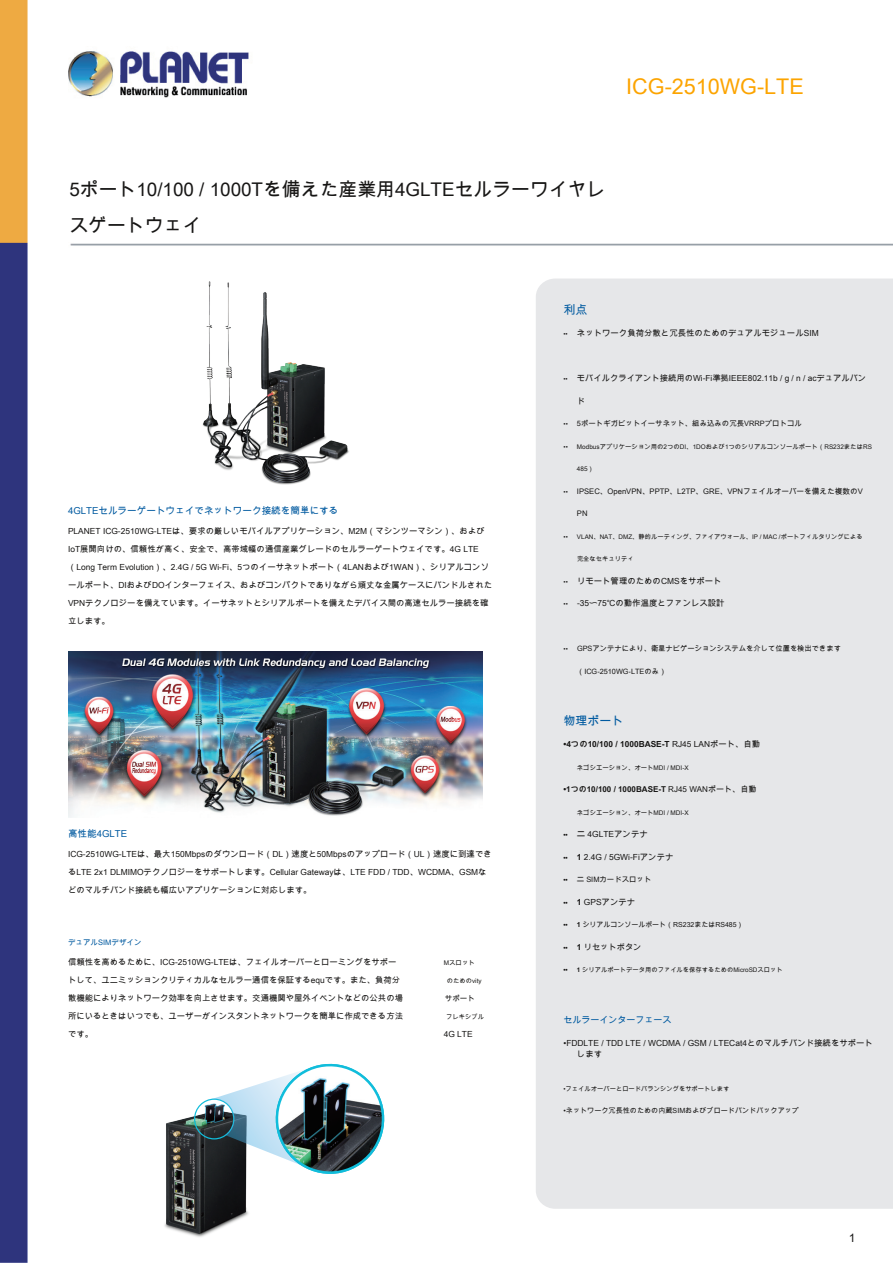
<style>
.page{position:relative;width:893px;height:1263px;background:#fff}
.page>*{position:absolute;margin:0;border:0;box-sizing:border-box;transform-origin:0 0}
.t1{font:21.6px "Arial Unicode MS";color:#fca400}
.t2{font:18.9px/36px "Arial Unicode MS";color:#171615}
.t3{font:12px "Arial Unicode MS";color:#005aa0}
.t4{font:12px "Arial Unicode MS";color:#171615}
.t5{font:9.6px "Arial Unicode MS";color:#005aa0}
.t6{font:9px "Arial Unicode MS";color:#005aa0}
.t7{font:8.4px/18px "Arial Unicode MS";color:#171615}
.t8{font:700 8.4px "Arial Unicode MS";color:#171615}
.t9{font:8.25px "Arial Unicode MS";color:#171615}
.t10{font:700 8.1px "Arial Unicode MS";color:#171615}
.t11{font:7.65px "Arial Unicode MS";color:#171615}
.t12{font:7.5px "Arial Unicode MS";color:#005aa0}
.t13{font:7.5px "Arial Unicode MS";color:#171615}
.t14{font:7.35px "Arial Unicode MS";color:#171615}
.t15{font:7.05px "Arial Unicode MS";color:#171615}
.t16{font:6.9px "Arial Unicode MS";color:#171615}
.t17{font:6.45px "Arial Unicode MS";color:#171615}
.t18{font:6.3px "Arial Unicode MS";color:#171615}
.t19{font:700 6.3px "Arial Unicode MS";color:#171615}
.s1{font-size:6.3px}
.s2{font-weight:400}
.s3{font-weight:700}
</style>
<div class="page">
<img style="left:0;top:0;width:893px;height:1263px">
<div style="left:536px;top:279px;width:357px;height:930px;background:#e6e7e9"></div>
<img style="left:194px;top:274px;width:163px;height:215px">
<img style="left:68px;top:652px;width:415px;height:165px">
<img style="left:163px;top:1104px;width:87px;height:134px">
<div style="left:194px;top:1098px;width:40px;height:41px;border:1px solid #11bddb;border-radius:50%"></div>
<img style="left:256px;top:1044px;width:147px;height:149px">
<svg style="left:206px;top:1054px;width:188px;height:129px"></svg>
<h1 class="t1" style="left:626px;top:71px;width:179px">ICG-2510WG-LTE</h1>
<h2 class="t2" style="left:69px;top:170px;width:537px">5ポート10/100 / 1000Tを備えた産業用4GLTEセルラーワイヤレスゲートウェイ</h2>
<p class="t5" style="left:68px;top:503px;width:272px">4GLTEセルラーゲートウェイでネットワーク接続を簡単にする</p>
<p class="t7" style="left:68px;top:522px;width:426px">PLANET ICG-2510WG-LTEは、要求の厳しいモバイルアプリケーション、M2M（マシンツーマシン）、およびIoT展開向けの、信頼性が高く、安全で、高帯域幅の通信産業グレードのセルラーゲートウェイです。4G LTE（Long Term Evolution）、2.4G / 5G Wi-Fi、5つのイーサネットポート（4LANおよび1WAN）、シリアルコンソールポート、DIおよびDOインターフェイス、およびコンパクトでありながら頑丈な金属ケースにバンドルされたVPNテクノロジーを備えています。イーサネットとシリアルポートを備えたデバイス間の高速セルラー接続を確立します。</p>
<p class="t5" style="left:68px;top:827px;width:61px">高性能4GLTE</p>
<p class="t7" style="left:68px;top:845px;width:425px">ICG-2510WG-LTEは、最大150Mbpsのダウンロード（DL）速度と50Mbpsのアップロード（UL）速度に到達できるLTE 2x1 DLMIMOテクノロジーをサポートします。Cellular Gatewayは、LTE FDD / TDD、WCDMA、GSMなどのマルチバンド接続も幅広いアプリケーションに対応します。</p>
<p class="t12" style="left:68px;top:937px;width:75px">デュアルSIMデザイン</p>
<p class="t7" style="left:68px;top:953px;width:337px">信頼性を高めるために、ICG-2510WG-LTEは、フェイルオーバーとローミングをサポートして、ユニミッションクリティカルなセルラー通信を保証するequです。また、負荷分散機能によりネットワーク効率を向上させます。交通機関や屋外イベントなどの公共の場所にいるときはいつでも、ユーザーがインスタントネットワークを簡単に作成できる方法です。</p>
<p class="t17" style="left:444px;top:958px;width:33px">Mスロット</p>
<p class="t18" style="left:447px;top:976px;width:36px">のためのvity</p>
<p class="t13" style="left:445px;top:993px;width:32px">サポート</p>
<p class="t18" style="left:446px;top:1012px;width:39px">フレキシブル</p>
<p class="t7" style="left:444px;top:1025px;width:30px">4G LTE</p>
<h3 class="t3" style="left:563px;top:301px;width:25px">利点</h3>
<p class="t7" style="left:563px;top:324px;width:257px"><span class="s1">••</span> ネットワーク負荷分散と冗長性のためのデュアルモジュールSIM</p>
<p class="t9" style="left:577px;top:372px;width:291px">モバイルクライアント接続用のWi-Fi準拠IEEE802.11b / g / n / acデュアルバン</p>
<p class="t9" style="left:577px;top:395px;width:10px">ド</p>
<p class="t14" style="left:577px;top:418px;width:226px">5ポートギガビットイーサネット、組み込みの冗長VRRPプロトコル</p>
<p class="t17" style="left:577px;top:442px;width:296px">Modbusアプリケーション用の2つのDI、1DOおよび1つのシリアルコンソールポート（RS232またはRS</p>
<p class="t17" style="left:577px;top:464px;width:19px">485）</p>
<p class="t11" style="left:577px;top:485px;width:287px">IPSEC、OpenVPN、PPTP、L2TP、GRE、VPNフェイルオーバーを備えた複数のV</p>
<p class="t11" style="left:577px;top:508px;width:12px">PN</p>
<p class="t18" style="left:577px;top:532px;width:287px">VLAN、NAT、DMZ、静的ルーティング、ファイアウォール、IP / MAC /ポートフィルタリングによる</p>
<p class="t18" style="left:577px;top:554px;width:58px">完全なセキュリティ</p>
<p class="t7" style="left:577px;top:571px;width:146px">リモート管理のためのCMSをサポート</p>
<p class="t7" style="left:577px;top:594px;width:149px">-35〜75℃の動作温度とファンレス設計</p>
<p class="t14" style="left:577px;top:643px;width:266px">GPSアンテナにより、衛星ナビゲーションシステムを介して位置を検出できます</p>
<p class="t14" style="left:577px;top:666px;width:91px">（ICG-2510WG-LTEのみ）</p>
<p class="t18" style="left:563px;top:374px;width:6px">••</p>
<p class="t18" style="left:563px;top:419px;width:6px">••</p>
<p class="t18" style="left:563px;top:442px;width:6px">••</p>
<p class="t18" style="left:563px;top:487px;width:6px">••</p>
<p class="t18" style="left:563px;top:532px;width:6px">••</p>
<p class="t18" style="left:563px;top:577px;width:6px">••</p>
<p class="t18" style="left:563px;top:599px;width:6px">••</p>
<p class="t18" style="left:563px;top:644px;width:6px">••</p>
<h3 class="t3" style="left:563px;top:712px;width:61px">物理ポート</h3>
<p class="t8" style="left:563px;top:738px;width:198px">•4つの10/100 / 1000BASE-T <span class="s2">RJ45 LANポート、自動</span></p>
<p class="t17" style="left:577px;top:763px;width:113px">ネゴシエーション、オートMDI / MDI-X</p>
<p class="t10" style="left:563px;top:783px;width:195px">•1つの10/100 / 1000BASE-T <span class="s2">RJ45 WANポート、自動</span></p>
<p class="t17" style="left:577px;top:808px;width:113px">ネゴシエーション、オートMDI / MDI-X</p>
<p class="t7" style="left:577px;top:825px;width:72px"><span class="s3">二</span> 4GLTEアンテナ</p>
<p class="t7" style="left:577px;top:847px;width:98px"><span class="s3">1</span> 2.4G / 5GWi-Fiアンテナ</p>
<p class="t14" style="left:577px;top:874px;width:76px"><span class="s3">二</span> SIMカードスロット</p>
<p class="t7" style="left:577px;top:892px;width:60px"><span class="s3">1</span> GPSアンテナ</p>
<p class="t16" style="left:577px;top:920px;width:168px"><span class="s3">1</span> シリアルコンソールポート（RS232またはRS485）</p>
<p class="t9" style="left:577px;top:941px;width:66px"><span class="s3">1</span> リセットボタン</p>
<p class="t18" style="left:577px;top:965px;width:207px"><span class="s3">1</span> シリアルポートデータ用のファイルを保存するためのMicroSDスロット</p>
<p class="t19" style="left:563px;top:830px;width:6px">••</p>
<p class="t19" style="left:563px;top:853px;width:6px">••</p>
<p class="t19" style="left:563px;top:875px;width:6px">••</p>
<p class="t19" style="left:563px;top:898px;width:6px">••</p>
<p class="t19" style="left:563px;top:920px;width:6px">••</p>
<p class="t19" style="left:563px;top:943px;width:6px">••</p>
<p class="t19" style="left:563px;top:965px;width:6px">••</p>
<p class="t6" style="left:563px;top:1014px;width:109px">セルラーインターフェース</p>
<p class="t7" style="left:577px;top:1037px;width:298px;line-height:11.2px;text-indent:-14px">•FDDLTE / TDD LTE / WCDMA / GSM / LTECat4とのマルチバンド接続をサポートします</p>
<p class="t18" style="left:563px;top:1084px;width:168px">•フェイルオーバーとロードバランシングをサポートします</p>
<p class="t15" style="left:563px;top:1105px;width:237px">•ネットワーク冗長性のための内蔵SIMおよびブロードバンドバックアップ</p>
<h3 class="t4" style="left:849px;top:1229px;width:8px">1</h3>
</div>
